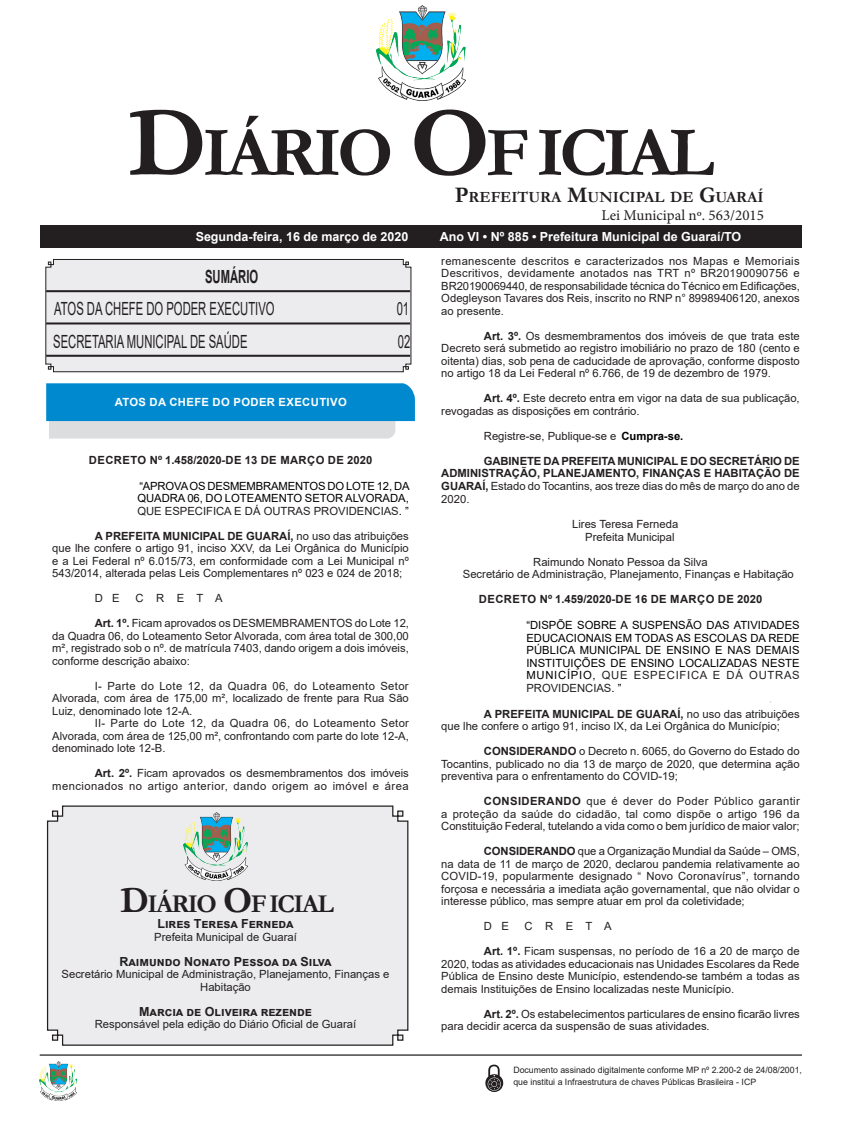
<style>
.page{position:relative;width:851px;height:1134px;background:#fff}
.page>*{position:absolute;margin:0;border:0;box-sizing:border-box;transform-origin:0 0}
.CORPO_DE_TEXTO{font:700 70.88px "Garamond";letter-spacing:-.06em;color:#231f20}
.CORPO_DE_TEXTO-2{font:700 25.88px "Garamond";letter-spacing:-.06em;color:#231f20}
.Nome_Secretário{font:18.12px "Arial";color:#231f20;scale:.62 1}
.Nome_Secretário-2{font:700 18.12px "Arial";color:#231f20;scale:.62 1}
.CORPO_DE_TEXTO-3{font:700 15.62px "Garamond";color:#231f20}
.t1{font:15px "Minion Pro";color:#231f20}
.t2{font:700 12.5px "Arial";color:#fff}
.Assinatura{font:700 12.5px "Arial";color:#231f20}
.CORPO_DE_TEXTO-4{font:11.25px/12.5px "Arial";color:#231f20;text-align:justify}
.EMENTA{font:11.25px/12.5px "Arial";color:#000;text-align:justify}
.Assinatura-2{font:11.25px/12.5px "Arial";color:#231f20;text-align:center}
.CORPO_DE_TEXTO-5{font:700 11.25px/12.9px "Arial";color:#231f20;text-align:justify}
.CORPO_DE_TEXTO-6{font:11.25px/12.5px "Arial";letter-spacing:.04em;color:#231f20;text-align:right}
.TITULOS{font:700 11.25px "Arial";letter-spacing:.035em;color:#231f20}
.Chancela2{font:700 11.25px "Arial";letter-spacing:.035em;color:#fff}
.CORPO_DE_TEXTO-7{font:8.75px/12.5px "Arial";color:#231f20}
.s1{font-size:101.25px}
.s2{font-size:22.38px}
.s3{color:#231f20}
.s4{font-weight:700}
.s5{font-size:36.88px}
.s6{font-weight:700;color:#000}
.s7{font-weight:400}
</style>
<div class="page">
<div style="left:40px;top:225px;width:761px;height:22px;background:#231f20"></div>
<hr style="left:40px;top:1054px;width:761px;height:2px;background:#231f20">
<img style="left:376px;top:5px;width:89px;height:95px">
<img style="left:40px;top:1061px;width:37px;height:39px">
<svg style="left:485px;top:1065px;width:18px;height:27px"></svg>
<div style="left:46px;top:805px;width:363px;height:241px;background:#ececee"></div>
<img style="left:183px;top:812px;width:64px;height:68px">
<svg style="left:45px;top:259px;width:366px;height:113px;background:#dddcde"></svg>
<svg style="left:46px;top:383px;width:369px;height:56px;background:#49a5d5"></svg>
<p class="CORPO_DE_TEXTO" style="left:128px;top:105px;width:587px"><span class="s1">D</span>IÁRIO <span class="s1">O</span>F ICIAL</p>
<p class="CORPO_DE_TEXTO-3" style="left:455px;top:186px;width:310px"><span class="s2">P</span>REFEITURA <span class="s2">M</span>UNICIPAL DE <span class="s2">G</span>UARAÍ</p>
<p class="t1" style="left:601px;top:205px;width:164px">Lei Municipal nº. 563/2015</p>
<p class="t2" style="left:196px;top:228px;width:214px">Segunda-feira, 16 de março de 2020</p>
<p class="t2" style="left:439px;top:228px;width:303px">Ano VI • Nº 885 • Prefeitura Municipal de Guaraí/TO</p>
<p class="Nome_Secretário-2" style="left:205px;top:264px;width:87px">SUMÁRIO</p>
<p class="Nome_Secretário" style="left:54px;top:297px;width:357px">ATOS DA CHEFE DO PODER EXECUTIVO</p>
<p class="Nome_Secretário" style="left:396px;top:297px;width:22px">01</p>
<p class="Nome_Secretário" style="left:53px;top:329px;width:315px">SECRETARIA MUNICIPAL DE SAÚDE</p>
<p class="Nome_Secretário" style="left:398px;top:329px;width:22px">02</p>
<p class="Chancela2" style="left:115px;top:394px;width:233px">ATOS DA CHEFE DO PODER EXECUTIVO</p>
<p class="TITULOS" style="left:89px;top:452px;width:285px">DECRETO Nº 1.458/2020-DE 13 DE MARÇO DE 2020</p>
<p class="EMENTA" style="left:137px;top:479px;width:274px">“APROVA OS DESMEMBRAMENTOS DO LOTE 12, DA QUADRA 06, DO LOTEAMENTO SETOR ALVORADA, <span class="s3">QUE ESPECIFICA E DÁ OUTRAS PROVIDENCIAS</span>. ”</p>
<p class="CORPO_DE_TEXTO-4" style="left:52px;top:529px;width:358px;text-indent:43px"><span class="s4">A PREFEITA MUNICIPAL DE GUARAÍ,</span> no uso das atribuições que lhe confere o artigo 91, inciso XXV, da Lei Orgânica do Município e a Lei Federal nº 6.015/73, em conformidade com a Lei Municipal nº 543/2014, alterada pelas Leis Complementares nº 023 e 024 de 2018;</p>
<p class="CORPO_DE_TEXTO-4" style="left:95px;top:592px;width:27px">D E</p>
<p class="CORPO_DE_TEXTO-4" style="left:135px;top:592px;width:89px">C R E T A</p>
<p class="CORPO_DE_TEXTO-4" style="left:52px;top:617px;width:358px;text-indent:43px"><span class="s4">Art. 1º.</span> Ficam aprovados os DESMEMBRAMENTOS do Lote 12, da Quadra 06, do Loteamento Setor Alvorada, com área total de 300,00 m², registrado sob o nº. de matrícula 7403, dando origem a dois imóveis, conforme descrição abaixo:</p>
<p class="CORPO_DE_TEXTO-4" style="left:52px;top:679px;width:358px;text-indent:43px">I- Parte do Lote 12, da Quadra 06, do Loteamento Setor Alvorada, com área de 175,00 m², localizado de frente para Rua São Luiz, denominado lote 12-A.</p>
<p class="CORPO_DE_TEXTO-4" style="left:52px;top:717px;width:358px;text-indent:43px">II- Parte do Lote 12, da Quadra 06, do Loteamento Setor Alvorada, com área de 125,00 m², confrontando com parte do lote 12-A, denominado lote 12-B.</p>
<p class="CORPO_DE_TEXTO-6" style="left:52px;top:767px;width:358px"><span class="s4">Art. 2º.</span> Ficam aprovados os desmembramentos dos imóveis mencionados no artigo anterior, dando origem ao imóvel e área</p>
<p class="CORPO_DE_TEXTO-2" style="left:120px;top:886px;width:215px"><span class="s5">D</span>IÁRIO <span class="s5">O</span>F ICIAL</p>
<p class="Assinatura" style="left:157px;top:915px;width:137px">Lires Teresa Ferneda</p>
<p class="Assinatura-2" style="left:154px;top:930px;width:144px">Prefeita Municipal de Guaraí</p>
<p class="Assinatura" style="left:119px;top:952px;width:213px">Raimundo Nonato Pessoa da Silva</p>
<p class="Assinatura-2" style="left:62px;top:968px;width:329px">Secretário Municipal de Administração, Planejamento, Finanças e<br>Habitação</p>
<p class="Assinatura" style="left:139px;top:1002px;width:174px">Marcia de Oliveira rezende</p>
<p class="Assinatura-2" style="left:95px;top:1018px;width:263px">Responsável pela edição do Diário Oficial de Guaraí</p>
<p class="CORPO_DE_TEXTO-4" style="left:441px;top:254px;width:360px">remanescente descritos e caracterizados nos Mapas e Memoriais Descritivos, devidamente anotados nas TRT nº BR20190090756 e BR20190069440, de responsabilidade técnica do Técnico em Edificações, Odegleyson Tavares dos Reis, inscrito no RNP n° 89989406120, anexos ao presente.</p>
<p class="CORPO_DE_TEXTO-4" style="left:441px;top:329px;width:360px;text-indent:43px"><span class="s4">Art. 3º.</span> Os desmembramentos dos imóveis de que trata este Decreto será submetido ao registro imobiliário no prazo de 180 (cento e oitenta) dias, sob pena de caducidade de aprovação, conforme disposto no artigo 18 da Lei Federal nº 6.766, de 19 de dezembro de 1979.</p>
<p class="CORPO_DE_TEXTO-4" style="left:441px;top:392px;width:360px;text-indent:43px"><span class="s4">Art. 4º.</span> Este decreto entra em vigor na data de sua publicação, revogadas as disposições em contrário.</p>
<p class="CORPO_DE_TEXTO-4" style="left:484px;top:429px;width:201px">Registre-se, Publique-se e <span class="s6">Cumpra-se.</span></p>
<p class="CORPO_DE_TEXTO-5" style="left:441px;top:454px;width:360px;text-indent:43px">GABINETE DA PREFEITA MUNICIPAL E DO SECRETÁRIO DE ADMINISTRAÇÃO, PLANEJAMENTO, FINANÇAS E HABITAÇÃO DE GUARAÍ, <span class="s7">Estado do Tocantins, aos treze dias do mês de março do ano de 2020.</span></p>
<p class="Assinatura-2" style="left:572px;top:518px;width:108px">Lires Teresa Ferneda</p>
<p class="Assinatura-2" style="left:585px;top:530px;width:91px">Prefeita Municipal</p>
<p class="Assinatura-2" style="left:533px;top:555px;width:176px">Raimundo Nonato Pessoa da Silva</p>
<p class="Assinatura-2" style="left:463px;top:568px;width:332px">Secretário de Administração, Planejamento, Finanças e Habitação</p>
<p class="TITULOS" style="left:479px;top:591px;width:285px">DECRETO Nº 1.459/2020-DE 16 DE MARÇO DE 2020</p>
<p class="EMENTA" style="left:526px;top:619px;width:275px">“DISPÕE SOBRE A SUSPENSÃO DAS ATIVIDADES EDUCACIONAIS EM TODAS AS ESCOLAS DA REDE PÚBLICA MUNICIPAL DE ENSINO E NAS DEMAIS INSTITUIÇÕES DE ENSINO LOCALIZADAS NESTE MUNICÍPIO, <span class="s3">QUE ESPECIFICA E DÁ OUTRAS PROVIDENCIAS</span>. ”</p>
<p class="CORPO_DE_TEXTO-4" style="left:441px;top:707px;width:360px;text-indent:43px"><span class="s4">A PREFEITA MUNICIPAL DE GUARAÍ,</span> no uso das atribuições que lhe confere o artigo 91, inciso IX, da Lei Orgânica do Município;</p>
<p class="CORPO_DE_TEXTO-4" style="left:441px;top:745px;width:360px;text-indent:43px"><span class="s4">CONSIDERANDO</span> o Decreto n. 6065, do Governo do Estado do Tocantins, publicado no dia 13 de março de 2020, que determina ação preventiva para o enfrentamento do COVID-19;</p>
<p class="CORPO_DE_TEXTO-4" style="left:441px;top:795px;width:360px;text-indent:43px"><span class="s4">CONSIDERANDO</span> que é dever do Poder Público garantir a proteção da saúde do cidadão, tal como dispõe o artigo 196 da Constituição Federal, tutelando a vida como o bem jurídico de maior valor;</p>
<p class="CORPO_DE_TEXTO-4" style="left:441px;top:845px;width:360px;text-indent:43px"><span class="s4">CONSIDERANDO</span> que a Organização Mundial da Saúde – OMS, na data de 11 de março de 2020, declarou pandemia relativamente ao COVID-19, popularmente designado “ Novo Coronavírus”, tornando forçosa e necessária a imediata ação governamental, que não olvidar o interesse público, mas sempre atuar em prol da coletividade;</p>
<p class="CORPO_DE_TEXTO-4" style="left:484px;top:920px;width:27px">D E</p>
<p class="CORPO_DE_TEXTO-4" style="left:524px;top:920px;width:89px">C R E T A</p>
<p class="CORPO_DE_TEXTO-4" style="left:441px;top:945px;width:360px;text-indent:43px"><span class="s4">Art. 1º.</span> Ficam suspensas, no período de 16 a 20 de março de 2020, todas as atividades educacionais nas Unidades Escolares da Rede Pública de Ensino deste Município, estendendo-se também a todas as demais Instituições de Ensino localizadas neste Município.</p>
<p class="CORPO_DE_TEXTO-4" style="left:441px;top:1007px;width:360px;text-indent:43px"><span class="s4">Art. 2º.</span> Os estabelecimentos particulares de ensino ficarão livres para decidir acerca da suspensão de suas atividades.</p>
<p class="CORPO_DE_TEXTO-7" style="left:513px;top:1063px;width:290px">Documento assinado digitalmente conforme MP nº 2.200-2 de 24/08/2001, que institui a Infraestrutura de chaves Públicas Brasileira - ICP</p>
</div>
